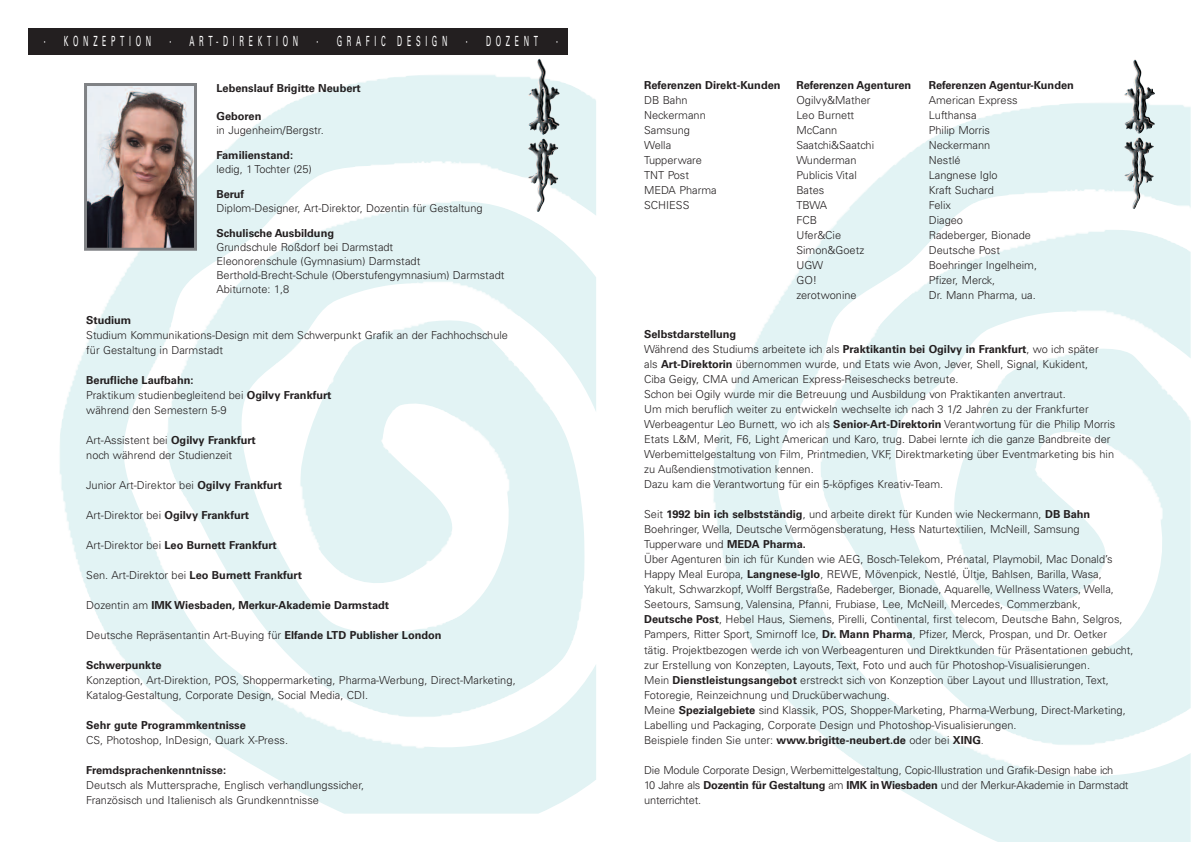
<style>
.page{position:relative;width:1191px;height:842px;background:#fff}
.page>*{position:absolute;margin:0;border:0;box-sizing:border-box;transform-origin:0 0}
.t1{font:14px "Univers";letter-spacing:.665em;color:#fff;scale:.5 1}
.t2{font:300 11px/15px "Univers";color:#231f20}
.t3{font:700 11px "Univers";color:#231f20}
.s1{font-weight:700}
.s2{font-weight:300}
</style>
<div class="page">
<img style="left:713px;top:103px;width:477px;height:739px">
<img style="left:59px;top:75px;width:537px;height:739px">
<div style="left:28px;top:28px;width:539px;height:27px;background:#231f20"></div>
<img style="left:527px;top:59px;width:33px;height:153px">
<img style="left:1123px;top:59px;width:31px;height:150px">
<img style="left:88px;top:87px;width:105px;height:160px">
<div style="left:84px;top:83px;width:113px;height:168px;border:3px solid #808285"></div>
<p class="t1" style="left:44px;top:35px;width:217px">· KONZEPTION</p>
<p class="t1" style="left:170px;top:35px;width:259px">· ART-DIREKTION</p>
<p class="t1" style="left:316px;top:35px;width:263px">· GRAFIC DESIGN</p>
<p class="t1" style="left:466px;top:35px;width:146px">· DOZENT</p>
<p class="t1" style="left:556px;top:35px;width:5px">·</p>
<p class="t3" style="left:216px;top:84px;width:146px">Lebenslauf Brigitte Neubert</p>
<p class="t3" style="left:216px;top:112px;width:46px">Geboren</p>
<p class="t2" style="left:216px;top:124px;width:109px">in Jugenheim/Bergstr.</p>
<p class="t3" style="left:216px;top:151px;width:78px">Familienstand:</p>
<p class="t2" style="left:216px;top:163px;width:97px">ledig, 1 Tochter (25)</p>
<p class="t3" style="left:216px;top:190px;width:29px">Beruf</p>
<p class="t2" style="left:216px;top:202px;width:268px">Diplom-Designer, Art-Direktor, Dozentin für Gestaltung</p>
<p class="t3" style="left:216px;top:229px;width:119px">Schulische Ausbildung</p>
<p class="t2" style="left:216px;top:241px;width:289px;line-height:14px">Grundschule Roßdorf bei Darmstadt<br>Eleonorenschule (Gymnasium) Darmstadt Berthold-Brecht-Schule (Oberstufengymnasium) Darmstadt Abiturnote: 1,8</p>
<p class="t3" style="left:86px;top:316px;width:47px">Studium</p>
<p class="t2" style="left:86px;top:328px;width:423px">Studium Kommunikations-Design mit dem Schwerpunkt Grafik an der Fachhochschule für Gestaltung in Darmstadt</p>
<p class="t2" style="left:86px;top:373px;width:247px"><span class="s1">Berufliche Laufbahn:<br></span>Praktikum studienbegleitend bei <span class="s1">Ogilvy Frankfurt </span>während den Semestern 5-9</p>
<p class="t2" style="left:86px;top:433px;width:171px">Art-Assistent bei <span class="s1">Ogilvy Frankfurt </span>noch während der Studienzeit</p>
<p class="t2" style="left:86px;top:478px;width:197px">Junior Art-Direktor bei <span class="s1">Ogilvy Frankfurt</span></p>
<p class="t2" style="left:86px;top:508px;width:164px">Art-Direktor bei <span class="s1">Ogilvy Frankfurt</span></p>
<p class="t3" style="left:86px;top:541px;width:192px"><span class="s2">Art-Direktor bei</span> Leo Burnett Frankfurt</p>
<p class="t2" style="left:86px;top:568px;width:217px">Sen. Art-Direktor bei <span class="s1">Leo Burnett Frankfurt</span></p>
<p class="t3" style="left:86px;top:601px;width:304px"><span class="s2">Dozentin am</span> IMK Wiesbaden, Merkur-Akademie Darmstadt</p>
<p class="t2" style="left:86px;top:628px;width:357px">Deutsche Repräsentantin Art-Buying für <span class="s1">Elfande LTD Publisher London</span></p>
<p class="t3" style="left:86px;top:661px;width:77px">Schwerpunkte</p>
<p class="t2" style="left:86px;top:673px;width:431px">Konzeption, Art-Direktion, POS, Shoppermarketing, Pharma-Werbung, Direct-Marketing,<br>Katalog-Gestaltung, Corporate Design, Social Media, CDI.</p>
<p class="t3" style="left:86px;top:721px;width:161px">Sehr gute Programmkentnisse</p>
<p class="t2" style="left:86px;top:733px;width:203px">CS, Photoshop, InDesign, Quark X-Press.</p>
<p class="t3" style="left:86px;top:766px;width:141px">Fremdsprachenkenntnisse:</p>
<p class="t2" style="left:86px;top:778px;width:279px">Deutsch als Muttersprache, Englisch verhandlungssicher,<br>Französisch und Italienisch als Grundkenntnisse</p>
<p class="t3" style="left:644px;top:81px;width:138px">Referenzen Direkt-Kunden</p>
<p class="t2" style="left:644px;top:94px;width:74px">DB Bahn<br>Neckermann<br>Samsung<br>Wella<br>Tupperware<br>TNT Post<br>MEDA Pharma<br>SCHIESS</p>
<p class="t3" style="left:796px;top:81px;width:116px">Referenzen Agenturen</p>
<p class="t2" style="left:796px;top:94px;width:79px">Ogilvy&amp;Mather<br>Leo Burnett<br>McCann<br>Saatchi&amp;Saatchi<br>Wunderman<br>Publicis Vital<br>Bates<br>TBWA<br>FCB<br>Ufer&amp;Cie<br>Simon&amp;Goetz<br>UGW<br>GO! zerotwonine</p>
<p class="t3" style="left:928px;top:81px;width:147px">Referenzen Agentur-Kunden</p>
<p class="t2" style="left:928px;top:94px;width:110px">American Express<br>Lufthansa<br>Philip Morris<br>Neckermann<br>Nestlé<br>Langnese Iglo<br>Kraft Suchard<br>Felix<br>Diageo<br>Radeberger, Bionade<br>Deutsche Post<br>Boehringer Ingelheim,<br>Pfizer, Merck,<br>Dr. Mann Pharma, ua.</p>
<p class="t2" style="left:644px;top:328px;width:472px"><span class="s1">Selbstdarstellung<br></span>Während des Studiums arbeitete ich als <span class="s1">Praktikantin bei Ogilvy in Frankfurt</span>, wo ich später<br>als <span class="s1">Art-Direktorin</span> übernommen wurde, und Etats wie Avon, Jever, Shell, Signal, Kukident,<br>Ciba Geigy, CMA und American Express-Reiseschecks betreute.<br>Schon bei Ogily wurde mir die Betreuung und Ausbildung von Praktikanten anvertraut.<br>Um mich beruflich weiter zu entwickeln wechselte ich nach 3 1/2 Jahren zu der Frankfurter Werbeagentur Leo Burnett, wo ich als <span class="s1">Senior-Art-Direktorin</span> Verantwortung für die Philip Morris Etats L&amp;M, Merit, F6, Light American und Karo, trug. Dabei lernte ich die ganze Bandbreite der Werbemittelgestaltung von Film, Printmedien, VKF, Direktmarketing über Eventmarketing bis hin zu Außendienstmotivation kennen.<br>Dazu kam die Verantwortung für ein 5-köpfiges Kreativ-Team.</p>
<p class="t2" style="left:644px;top:508px;width:491px">Seit <span class="s1">1992 bin ich selbstständig</span>, und arbeite direkt für Kunden wie Neckermann, <span class="s1">DB Bahn </span>Boehringer, Wella, Deutsche Vermögensberatung, Hess Naturtextilien, McNeill, Samsung Tupperware und <span class="s1">MEDA Pharma.<br></span>Über Agenturen bin ich für Kunden wie AEG, Bosch-Telekom, Prénatal, Playmobil, Mac Donald’s Happy Meal Europa, <span class="s1">Langnese-Iglo</span>, REWE, Mövenpick, Nestlé, Ültje, Bahlsen, Barilla, Wasa, Yakult, Schwarzkopf, Wolff Bergstraße, Radeberger, Bionade, Aquarelle, Wellness Waters, Wella, Seetours, Samsung, Valensina, Pfanni, Frubiase, Lee, McNeill, Mercedes, Commerzbank,<br><span class="s1">Deutsche Post</span>, Hebel Haus, Siemens, Pirelli, Continental, first telecom, Deutsche Bahn, Selgros, Pampers, Ritter Sport, Smirnoff Ice, <span class="s1">Dr. Mann Pharma</span>, Pfizer, Merck, Prospan, und Dr. Oetker tätig. Projektbezogen werde ich von Werbeagenturen und Direktkunden für Präsentationen gebucht, zur Erstellung von Konzepten, Layouts, Text, Foto und auch für Photoshop-Visualisierungen.<br>Mein <span class="s1">Dienstleistungsangebot</span> erstreckt sich von Konzeption über Layout und Illustration, Text, Fotoregie, Reinzeichnung und Drucküberwachung.<br>Meine <span class="s1">Spezialgebiete</span> sind Klassik, POS, Shopper-Marketing, Pharma-Werbung, Direct-Marketing, Labelling und Packaging, Corporate Design und Photoshop-Visualisierungen.<br>Beispiele finden Sie unter: <span class="s1">www.brigitte-neubert.de</span> oder bei <span class="s1">XING</span>.</p>
<p class="t2" style="left:644px;top:763px;width:486px">Die Module Corporate Design, Werbemittelgestaltung, Copic-Illustration und Grafik-Design habe ich<br>10 Jahre als <span class="s1">Dozentin für Gestaltung</span> am <span class="s1">IMK in Wiesbaden</span> und der Merkur-Akademie in Darmstadt unterrichtet.</p>
</div>
